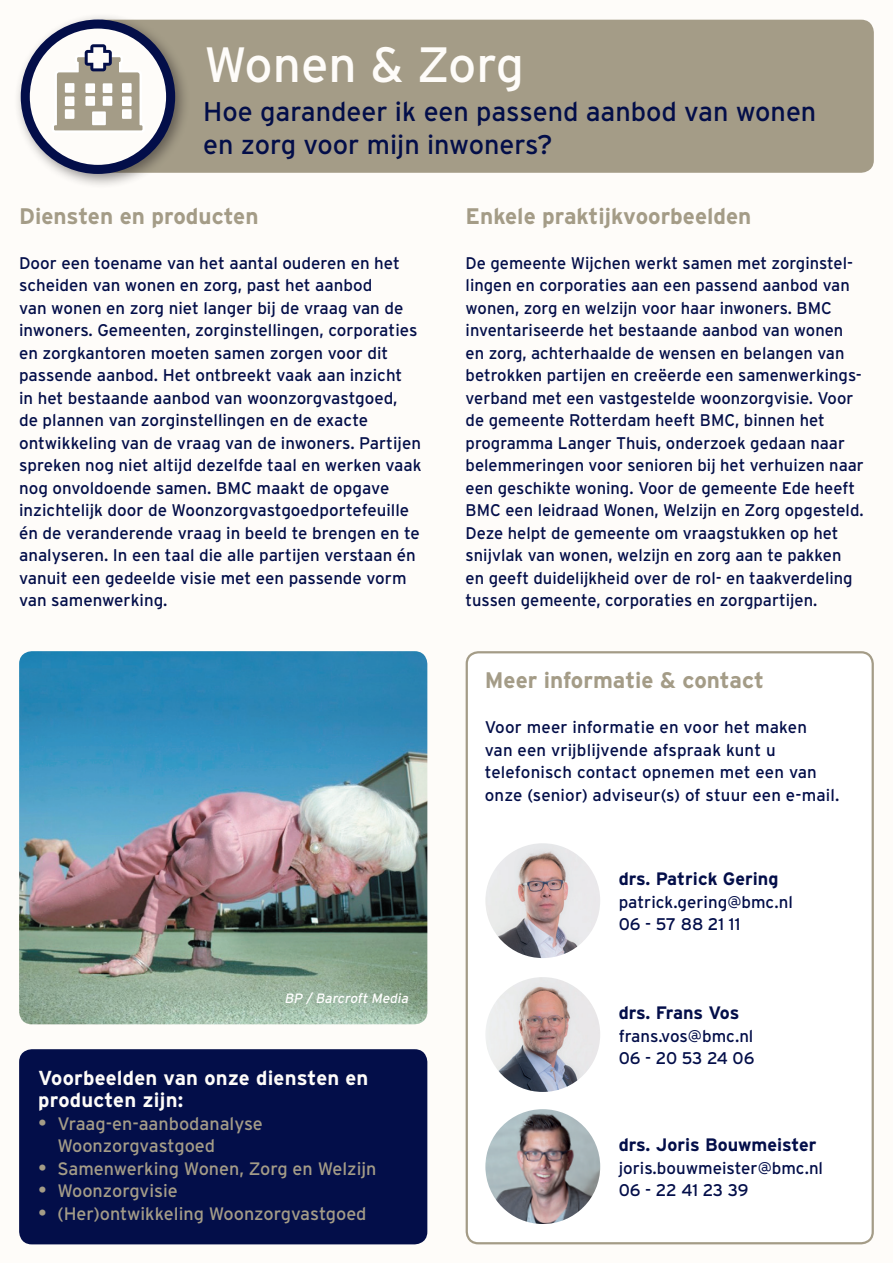
<style>
.page{position:relative;width:893px;height:1263px;background:#fefcf9}
.page>*{position:absolute;margin:0;border:0;box-sizing:border-box;transform-origin:0 0}
.Titel{font:49.5px "Interstate";color:#fefcf9}
.Vraag{font:27px/32.4px "Interstate";color:#030e49}
.Kopje{font:700 22.5px "Interstate";color:#a49c87}
.KOPJE_KADER{font:700 20.25px/22.5px "Interstate";letter-spacing:.01em;color:#fefcf9}
.TEKST_KADER{font:18px/22.5px "Interstate";color:#a49c87}
.Subkopje{font:700 18px "Interstate";color:#030e49}
.Bodytekst{font:16.88px/22.5px "Interstate";color:#030e49}
.Bodytekst-2{font:italic 13.5px "Interstate";color:#fff}
.s1{font-size:20.25px}
</style>
<div class="page">
<div style="left:19px;top:1049px;width:408px;height:195px;background:#030e49;border-radius:13px"></div>
<div style="left:467px;top:652px;width:406px;height:591px;background:#fff;border-radius:12px"></div>
<div style="left:466px;top:651px;width:408px;height:593px;border:2px solid #a49c87;border-radius:12px"></div>
<div style="left:90px;top:20px;width:784px;height:153px;background:#a49c87;border-radius:13px"></div>
<div style="left:14px;top:12px;width:176px;height:177px;background:#231f20;opacity:.5"></div>
<svg style="left:25px;top:24px;width:146px;height:145px;fill:#fefcf9"></svg>
<div style="left:21px;top:20px;width:154px;height:154px;border:9px solid #030e49;border-radius:50%"></div>
<svg style="left:51px;top:44px;width:94px;height:89px"></svg>
<img style="left:19px;top:651px;width:408px;height:373px">
<img style="left:485px;top:977px;width:115px;height:115px;border-radius:57px">
<img style="left:485px;top:843px;width:115px;height:115px;border-radius:57px">
<img style="left:485px;top:1109px;width:115px;height:115px;border-radius:57px">
<p class="Titel" style="left:204px;top:37px;width:321px">Wonen &amp; Zorg</p>
<p class="Vraag" style="left:203px;top:95px;width:614px">Hoe garandeer ik een passend aanbod van wonen en zorg voor mijn inwoners?</p>
<p class="Kopje" style="left:19px;top:203px;width:241px">Diensten en producten</p>
<p class="Bodytekst" style="left:19px;top:251px;width:404px">Door een toename van het aantal ouderen en het scheiden van wonen en zorg, past het aanbod<br>van wonen en zorg niet langer bij de vraag van de inwoners. Gemeenten, zorginstellingen, corporaties en zorgkantoren moeten samen zorgen voor dit passende aanbod. Het ontbreekt vaak aan inzicht<br>in het bestaande aanbod van woonzorgvastgoed,<br>de plannen van zorginstellingen en de exacte ontwikkeling van de vraag van de inwoners. Partijen spreken nog niet altijd dezelfde taal en werken vaak nog onvoldoende samen. BMC maakt de opgave inzichtelijk door de Woonzorgvastgoedportefeuille én de veranderende vraag in beeld te brengen en te analyseren. In een taal die alle partijen verstaan én vanuit een gedeelde visie met een passende vorm van samenwerking.</p>
<p class="Bodytekst-2" style="left:284px;top:991px;width:128px">BP / Barcroft Media</p>
<p class="KOPJE_KADER" style="left:38px;top:1066px;width:332px">Voorbeelden van onze diensten en producten zijn:</p>
<p class="TEKST_KADER" style="left:57px;top:1112px;width:207px;text-indent:-19px"><span class="s1">•</span> Vraag-en-aanbodanalyse<br>Woonzorgvastgoed</p>
<p class="TEKST_KADER" style="left:38px;top:1157px;width:340px"><span class="s1">•</span> Samenwerking Wonen, Zorg en Welzijn</p>
<p class="TEKST_KADER" style="left:38px;top:1179px;width:141px"><span class="s1">•</span> Woonzorgvisie</p>
<p class="TEKST_KADER" style="left:38px;top:1202px;width:330px"><span class="s1">•</span> (Her)ontwikkeling Woonzorgvastgoed</p>
<p class="Kopje" style="left:466px;top:203px;width:287px">Enkele praktijkvoorbeelden</p>
<p class="Bodytekst" style="left:466px;top:251px;width:400px">De gemeente Wijchen werkt samen met zorginstel&shy;lingen en corporaties aan een passend aanbod van wonen, zorg en welzijn voor haar inwoners. BMC inventariseerde het bestaande aanbod van wonen en zorg, achterhaalde de wensen en belangen van betrokken partijen en creëerde een samenwerkings&shy;verband met een vastgestelde woonzorgvisie. Voor de gemeente Rotterdam heeft BMC, binnen het programma Langer Thuis, onderzoek gedaan naar belemmeringen voor senioren bij het verhuizen naar een geschikte woning. Voor de gemeente Ede heeft BMC een leidraad Wonen, Welzijn en Zorg opgesteld.<br>Deze helpt de gemeente om vraagstukken op het snijvlak van wonen, welzijn en zorg aan te pakken en geeft duidelijkheid over de rol- en taakverdeling tussen gemeente, corporaties en zorgpartijen.</p>
<p class="Kopje" style="left:485px;top:668px;width:281px">Meer informatie &amp; contact</p>
<p class="Bodytekst" style="left:485px;top:716px;width:356px">Voor meer informatie en voor het maken<br>van een vrijblijvende afspraak kunt u telefonisch contact opnemen met een van onze (senior) adviseur(s) of stuur een e-mail.</p>
<p class="Subkopje" style="left:619px;top:869px;width:161px">drs. Patrick Gering</p>
<p class="Bodytekst" style="left:619px;top:890px;width:176px">patrick.gering@bmc.nl</p>
<p class="Bodytekst" style="left:619px;top:913px;width:123px">06 - 57 88 21 11</p>
<p class="Subkopje" style="left:619px;top:1003px;width:122px">drs. Frans Vos</p>
<p class="Bodytekst" style="left:619px;top:1024px;width:136px">frans.vos@bmc.nl</p>
<p class="Bodytekst" style="left:619px;top:1047px;width:137px">06 - 20 53 24 06</p>
<p class="Subkopje" style="left:619px;top:1135px;width:199px">drs. Joris Bouwmeister</p>
<p class="Bodytekst" style="left:619px;top:1156px;width:206px">joris.bouwmeister@bmc.nl</p>
<p class="Bodytekst" style="left:619px;top:1179px;width:131px">06 - 22 41 23 39</p>
</div>
